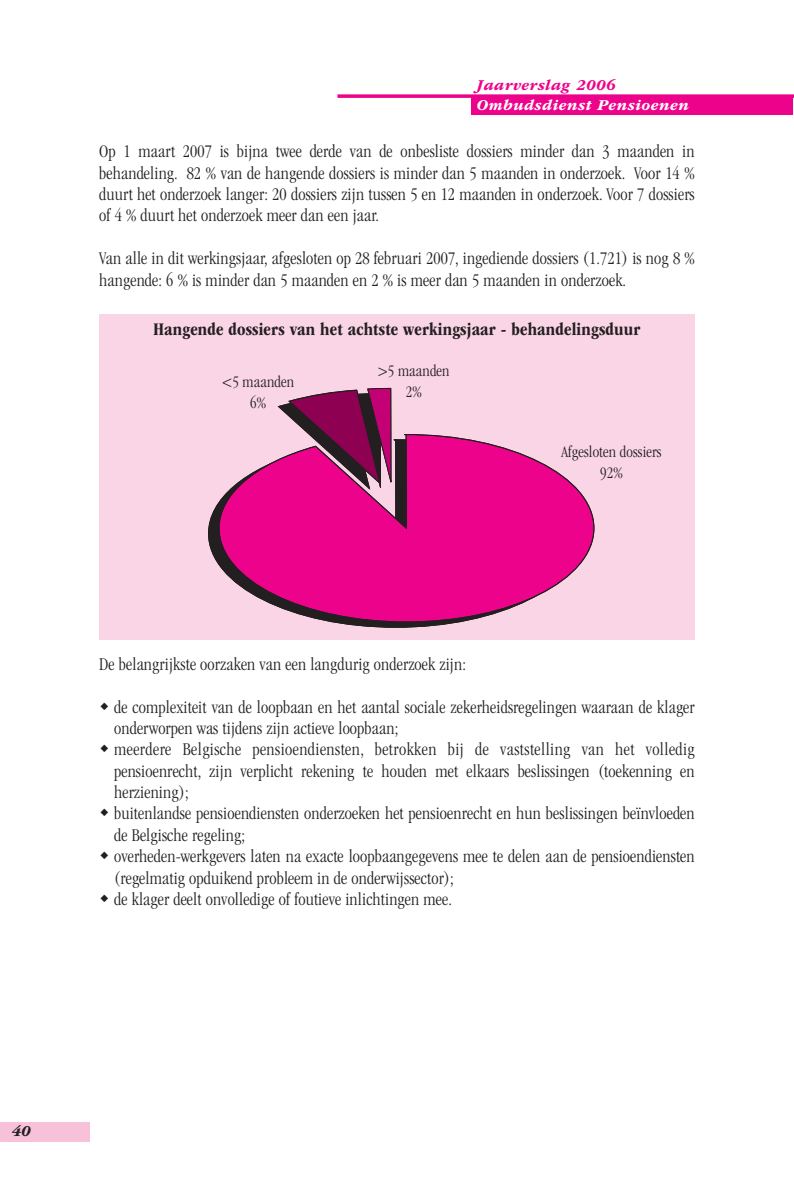
<style>
.page{position:relative;width:794px;height:1191px;background:#fff}
.page>*{position:absolute;margin:0;border:0;box-sizing:border-box;transform-origin:0 0}
.t1{font:300 condensed 18.38px/21.3px "ITC Garamond Std";letter-spacing:.01em;color:#231f20}
.t2{font:700 condensed 18.38px "ITC Garamond Std";letter-spacing:.01em;color:#231f20}
.t3{font:300 condensed 16.62px/21.3px "ITC Garamond Std";letter-spacing:.01em;color:#231f20;text-align:center}
.t4{font:italic 700 15.75px "ITC Garamond Std";letter-spacing:.03em;color:#fff}
.t5{font:italic 700 15.75px "ITC Garamond Std";letter-spacing:.03em;color:#ed028c}
.t6{font:italic 700 15.75px "ITC Garamond Std";color:#231f20}
</style>
<div class="page">
<div style="left:0;top:1122px;width:90px;height:19px;background:#f7c2d9"></div>
<div style="left:471px;top:95px;width:322px;height:20px;background:#ed028c"></div>
<svg style="left:337px;top:94px;width:456px;height:4px"></svg>
<div style="left:99px;top:314px;width:595px;height:326px;background:#fad5e5"></div>
<svg style="left:208px;top:503px;width:247px;height:125px"></svg>
<svg style="left:218px;top:434px;width:376px;height:189px"></svg>
<svg style="left:276px;top:388px;width:116px;height:108px"></svg>
<p class="t5" style="left:476px;top:79px;width:141px">Jaarverslag 2006</p>
<p class="t4" style="left:476px;top:99px;width:214px">Ombudsdienst Pensioenen</p>
<p class="t1" style="left:99px;top:142px;width:597px;text-align:justify">Op 1 maart 2007 is bijna twee derde van de onbesliste dossiers minder dan 3 maanden in behandeling. 82 % van de hangende dossiers is minder dan 5 maanden in onderzoek. Voor 14 % duurt het onderzoek langer: 20 dossiers zijn tussen 5 en 12 maanden in onderzoek. Voor 7 dossiers of 4 % duurt het onderzoek meer dan een jaar.</p>
<p class="t1" style="left:99px;top:249px;width:597px">Van alle in dit werkingsjaar, afgesloten op 28 februari 2007, ingediende dossiers (1.721) is nog 8 % hangende: 6 % is minder dan 5 maanden en 2 % is meer dan 5 maanden in onderzoek.</p>
<p class="t2" style="left:154px;top:322px;width:488px">Hangende dossiers van het achtste werkingsjaar - behandelingsduur</p>
<p class="t3" style="left:222px;top:372px;width:73px">&lt;5 maanden<br>6%</p>
<p class="t3" style="left:378px;top:361px;width:73px">&gt;5 maanden<br>2%</p>
<p class="t3" style="left:561px;top:441px;width:102px">Afgesloten dossiers<br>92%</p>
<p class="t1" style="left:99px;top:654px;width:368px">De belangrijkste oorzaken van een langdurig onderzoek zijn:</p>
<p class="t1" style="left:114px;top:697px;width:582px">de complexiteit van de loopbaan en het aantal sociale zekerheidsregelingen waaraan de klager onderworpen was tijdens zijn actieve loopbaan;<br>meerdere Belgische pensioendiensten, betrokken bij de vaststelling van het volledig pensioenrecht, zijn verplicht rekening te houden met elkaars beslissingen (toekenning en herziening);<br>buitenlandse pensioendiensten onderzoeken het pensioenrecht en hun beslissingen beïnvloeden de Belgische regeling;<br>overheden-werkgevers laten na exacte loopbaangegevens mee te delen aan de pensioendiensten (regelmatig opduikend probleem in de onderwijssector);<br>de klager deelt onvolledige of foutieve inlichtingen mee.</p>
<p class="t6" style="left:12px;top:1125px;width:20px">40</p>
</div>
